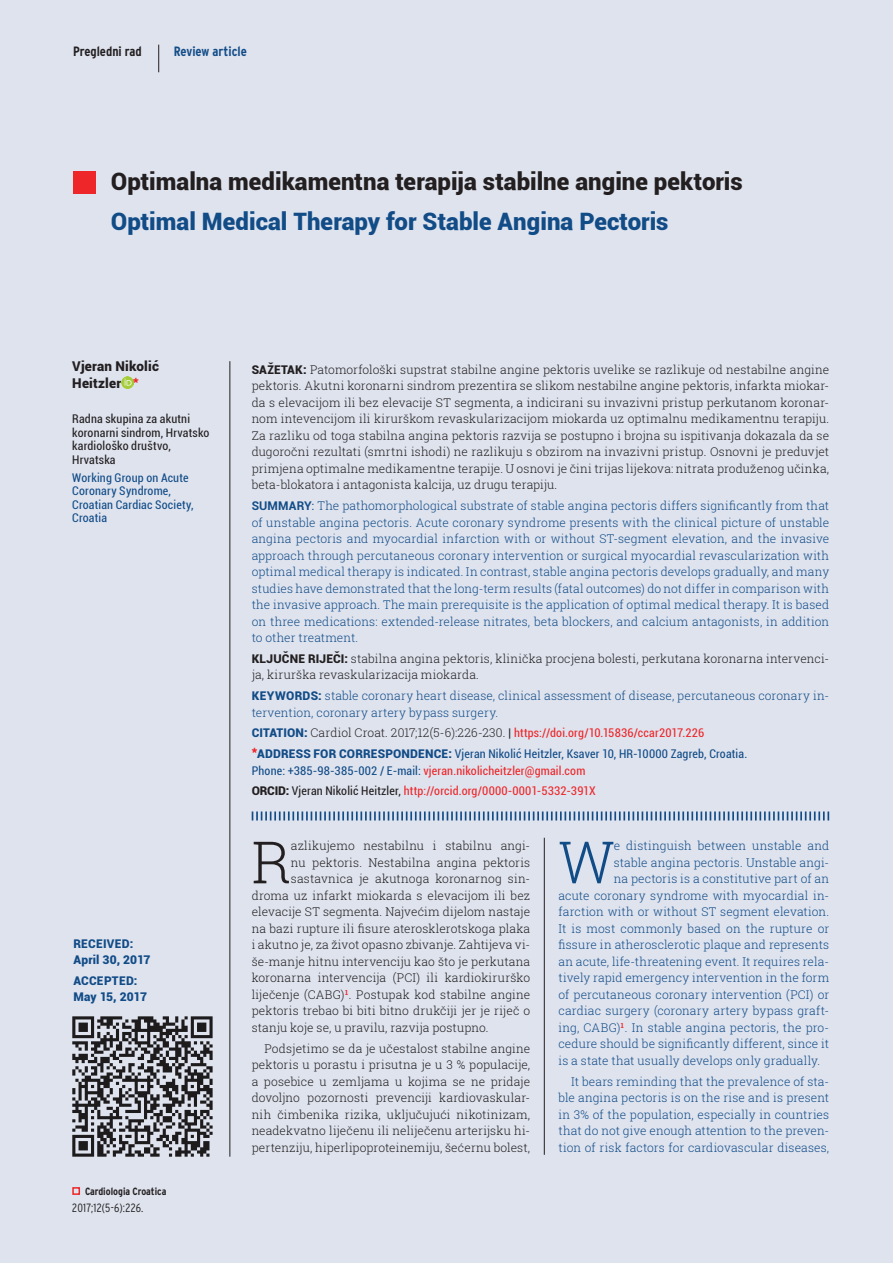
<style>
.page{position:relative;width:893px;height:1263px;background:#dee3ee}
.page>*{position:absolute;margin:0;border:0;box-sizing:border-box;transform-origin:0 0}
.t1{font:300 58.35px "Roboto Slab";color:#231f20}
.t2{font:300 58.35px "Roboto Slab";color:#124c87}
.t3{font:900 24px "Roboto";color:#231f20}
.t4{font:900 24px "Roboto";color:#124c87}
.t5{font:900 13.5px/16.5px "Roboto";letter-spacing:.015em;color:#231f20}
.t6{font:700 condensed 13.5px "Interstate";color:#124c87}
.t7{font:700 condensed 13.5px "Interstate";color:#231f20}
.t8{font:300 12px/16.5px "Roboto Slab";letter-spacing:.01em;color:#124c87;text-align:justify}
.t9{font:300 12px/16.5px "Roboto Slab";letter-spacing:.01em;color:#231f20;text-align:justify}
.t10{font:condensed 12px/13.5px "Roboto";letter-spacing:.015em;color:#124c87}
.t11{font:condensed 12px/20.7px "Roboto";letter-spacing:.015em;color:#ee2629}
.t12{font:condensed 12px/13.5px "Roboto";letter-spacing:.015em;color:#231f20}
.t13{font:900 12px/16.5px "Roboto";letter-spacing:.02em;color:#124c87}
.t14{font:300 condensed 12px "Interstate";letter-spacing:.02em;color:#231f20}
.t15{font:700 condensed 10.5px "Interstate";color:#231f20}
.s1{font-family:"Roboto";font-weight:900}
.s2{font-family:"Roboto";font-weight:700}
.s3{font-family:"Roboto";font-weight:400}
.s4{font-weight:900;font-stretch:normal}
.s5{font-family:"Roboto Slab";font-weight:300;font-stretch:normal;color:#231f20}
.s6{font-family:"Roboto Slab";font-weight:700;font-stretch:normal;color:#231f20}
.s7{color:#ee2629}
.s8{color:#124c87}
.s9{font-weight:900;font-stretch:normal;color:#231f20}
.s10{color:#231f20}
</style>
<div class="page">
<div style="left:73px;top:171px;width:23px;height:22px;background:#ee2629"></div>
<svg style="left:121px;top:376px;width:12px;height:13px"></svg>
<svg style="left:158px;top:45px;width:1px;height:27px"></svg>
<hr style="left:230px;top:361px;width:1px;height:796px;background:#231f20">
<div style="left:72px;top:1187px;width:8px;height:8px;border:2px solid #ee2629"></div>
<svg style="left:72px;top:1016px;width:141px;height:141px"></svg>
<hr style="left:544px;top:838px;width:1px;height:317px;background:#231f20">
<svg style="left:252px;top:811px;width:577px;height:9px"></svg>
<p class="t7" style="left:73px;top:44px;width:70px">Pregledni rad</p>
<p class="t6" style="left:174px;top:44px;width:75px">Review article</p>
<h2 class="t3" style="left:111px;top:164px;width:634px">Optimalna medikamentna terapija stabilne angine pektoris</h2>
<h2 class="t4" style="left:111px;top:204px;width:559px">Optimal Medical Therapy for Stable Angina Pectoris</h2>
<p class="t5" style="left:72px;top:358px;width:88px">Vjeran Nikolić<br>Heitzler <sup>*</sup></p>
<p class="t12" style="left:72px;top:412px;width:139px">Radna skupina za akutni koronarni sindrom, Hrvatsko kardiološko društvo,<br>Hrvatska</p>
<p class="t10" style="left:72px;top:470px;width:123px">Working Group on Acute<br>Coronary Syndrome,<br>Croatian Cardiac Society,<br>Croatia</p>
<p class="t13" style="left:73px;top:934px;width:79px">RECEIVED:<br>April 30, 2017</p>
<p class="t13" style="left:73px;top:972px;width:75px">ACCEPTED:<br>May 15, 2017</p>
<p class="t15" style="left:85px;top:1185px;width:83px">Cardiologia Croatica</p>
<p class="t14" style="left:72px;top:1201px;width:73px">2017;12(5-6):226.</p>
<p class="t9" style="left:252px;top:361px;width:579px"><span class="s1">SAŽETAK:</span> Patomorfološki supstrat stabilne angine pektoris uvelike se razlikuje od nestabilne angine pektoris. Akutni koronarni sindrom prezentira se slikom nestabilne angine pektoris, infarkta miokar&shy;da s elevacijom ili bez elevacije ST segmenta, a indicirani su invazivni pristup perkutanom koronar&shy;nom intevencijom ili kirurškom revaskularizacijom miokarda uz optimalnu medikamentnu terapiju.<br>Za razliku od toga stabilna angina pektoris razvija se postupno i brojna su ispitivanja dokazala da se dugoročni rezultati (smrtni ishodi) ne razlikuju s obzirom na invazivni pristup. Osnovni je preduvjet primjena optimalne medikamentne terapije. U osnovi je čini trijas lijekova: nitrata produženog učinka, beta-blokatora i antagonista kalcija, uz drugu terapiju.</p>
<p class="t8" style="left:252px;top:497px;width:579px"><span class="s2">SUMMARY</span><span class="s3">:</span> The pathomorphological substrate of stable angina pectoris differs significantly from that of unstable angina pectoris. Acute coronary syndrome presents with the clinical picture of unstable angina pectoris and myocardial infarction with or without ST-segment elevation, and the invasive approach through percutaneous coronary intervention or surgical myocardial revascularization with optimal medical therapy is indicated. In contrast, stable angina pectoris develops gradually, and many studies have demonstrated that the long-term results (fatal outcomes) do not differ in comparison with the invasive approach. The main prerequisite is the application of optimal medical therapy. It is based on three medications: extended-release nitrates, beta blockers, and calcium antagonists, in addition to other treatment.</p>
<p class="t9" style="left:252px;top:650px;width:579px"><span class="s1">KLJUČNE RIJEČI:</span> stabilna angina pektoris, klinička procjena bolesti, perkutana koronarna intervenci&shy;ja, kirurška revaskularizacija miokarda.</p>
<p class="t8" style="left:252px;top:687px;width:579px"><span class="s1">KEYWORDS:</span> stable coronary heart disease, clinical assessment of disease, percutaneous coronary in&shy;tervention, coronary artery bypass surgery.</p>
<p class="t10" style="left:252px;top:722px;width:497px;line-height:20.7px"><span class="s4">CITATION:</span> <span class="s5">Cardiol Croat. 2017;12(5-6):226-230.</span> <span class="s6">|</span> <span class="s7">https://doi.org/10.15836/ccar2017.226 </span><sup>*</sup><span class="s4">ADDRESS FOR CORRESPONDENCE:</span> Vjeran Nikolić Heitzler, Ksaver 10, HR-10000 Zagreb, Croatia.</p>
<p class="t11" style="left:252px;top:759px;width:345px"><span class="s8">Phone: +385-98-385-002 / E-mail:</span> vjeran.nikolicheitzler@gmail.com<br><span class="s9">ORCID:</span> <span class="s10">Vjeran Nikolić Heitzler,</span> http://orcid.org/0000-0001-5332-391X</p>
<h1 class="t1" style="left:252px;top:822px;width:41px">R</h1>
<p class="t9" style="left:291px;top:837px;width:241px">azlikujemo nestabilnu i stabilnu angi-</p>
<p class="t9" style="left:291px;top:854px;width:241px">nu pektoris. Nestabilna angina pektoris</p>
<p class="t9" style="left:291px;top:870px;width:241px">sastavnica je akutnoga koronarnog sin-</p>
<p class="t9" style="left:252px;top:887px;width:280px">droma uz infarkt miokarda s elevacijom ili bez</p>
<p class="t9" style="left:252px;top:903px;width:280px">elevacije ST segmenta. Najvećim dijelom nastaje</p>
<p class="t9" style="left:252px;top:920px;width:280px">na bazi rupture ili fisure aterosklerotskoga plaka</p>
<p class="t9" style="left:252px;top:936px;width:280px">i akutno je, za život opasno zbivanje. Zahtijeva vi-</p>
<p class="t9" style="left:252px;top:953px;width:280px">še-manje hitnu intervenciju kao što je perkutana</p>
<p class="t9" style="left:252px;top:969px;width:280px">koronarna intervencija (PCI) ili kardiokirurško</p>
<p class="t9" style="left:252px;top:986px;width:280px">liječenje (CABG)<sup>1</sup>. Postupak kod stabilne angine</p>
<p class="t9" style="left:252px;top:1002px;width:280px">pektoris trebao bi biti bitno drukčiji jer je riječ o</p>
<p class="t9" style="left:252px;top:1019px;width:238px">stanju koje se, u pravilu, razvija postupno.</p>
<p class="t9" style="left:252px;top:1040px;width:280px;text-indent:13px">Podsjetimo se da je učestalost stabilne angine pektoris u porastu i prisutna je u 3 % populacije, a posebice u zemljama u kojima se ne pridaje dovoljno pozornosti prevenciji kardiovaskular&shy;nih čimbenika rizika, uključujući nikotinizam, neadekvatno liječenu ili neliječenu arterijsku hi&shy;pertenziju, hiperlipoproteinemiju, šećernu bolest,</p>
<h1 class="t2" style="left:558px;top:822px;width:57px">W</h1>
<p class="t8" style="left:614px;top:837px;width:217px">e distinguish between unstable and</p>
<p class="t8" style="left:614px;top:854px;width:217px">stable angina pectoris. Unstable angi-</p>
<p class="t8" style="left:614px;top:870px;width:217px">na pectoris is a constitutive part of an</p>
<p class="t8" style="left:558px;top:887px;width:272px">acute coronary syndrome with myocardial in-</p>
<p class="t8" style="left:558px;top:903px;width:272px">farction with or without ST segment elevation.</p>
<p class="t8" style="left:558px;top:920px;width:272px">It is most commonly based on the rupture or</p>
<p class="t8" style="left:558px;top:936px;width:272px">fissure in atherosclerotic plaque and represents</p>
<p class="t8" style="left:558px;top:953px;width:272px">an acute, life-threatening event. It requires rela-</p>
<p class="t8" style="left:558px;top:969px;width:272px">tively rapid emergency intervention in the form</p>
<p class="t8" style="left:558px;top:986px;width:272px">of percutaneous coronary intervention (PCI) or</p>
<p class="t8" style="left:558px;top:1002px;width:272px">cardiac surgery (coronary artery bypass graft-</p>
<p class="t8" style="left:558px;top:1019px;width:272px">ing, CABG)<sup>1</sup>. In stable angina pectoris, the pro-</p>
<p class="t8" style="left:558px;top:1035px;width:272px">cedure should be significantly different, since it</p>
<p class="t8" style="left:558px;top:1052px;width:263px">is a state that usually develops only gradually.</p>
<p class="t8" style="left:558px;top:1073px;width:272px;text-indent:13px">It bears reminding that the prevalence of sta&shy;ble angina pectoris is on the rise and is present in 3% of the population, especially in countries that do not give enough attention to the preven&shy;tion of risk factors for cardiovascular diseases,</p>
</div>
